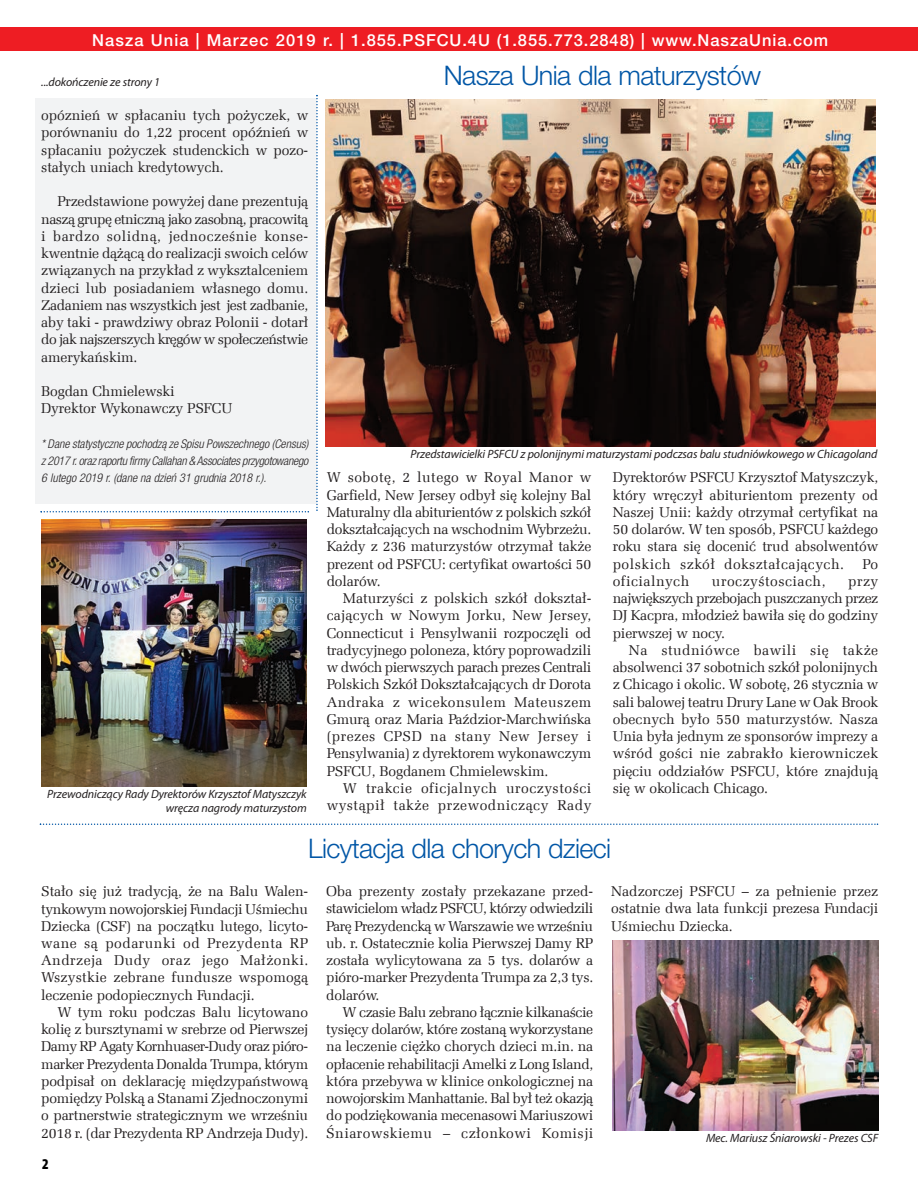
<style>
.page{position:relative;width:918px;height:1188px;background:#fff}
.page>*{position:absolute;margin:0;border:0;box-sizing:border-box;transform-origin:0 0}
.t1{font:300 27px "Helvetica Neue LT Pro";letter-spacing:-.02em;color:#0156a6}
.t2{font:500 16.5px "Helvetica Neue LT Pro";letter-spacing:.055em;color:#fff}
.t3{font:900 condensed 15px "Myriad Pro NPL";color:#000}
.t4{font:14.25px/17.2px "Zapf Ellipt EU";letter-spacing:-.01em;color:#231f20;text-align:justify}
.t5{font:14.25px/17.2px "Zapf Ellipt EU";letter-spacing:.035em;color:#231f20;text-align:right}
.t6{font:italic 12px/14.4px "Myriad Pro NPL";letter-spacing:-.01em;color:#231f20;text-align:right}
.t7{font:italic 300 condensed 12px/17.2px "Helvetica Neue LT Pro";color:#231f20;text-align:justify}
</style>
<div class="page">
<div style="left:35px;top:98px;width:282px;height:406px;background:#f2f3f4"></div>
<div style="left:0;top:28px;width:918px;height:23px;background:#ee1d23"></div>
<img style="left:325px;top:99px;width:551px;height:348px">
<svg style="left:40px;top:824px;width:838px;height:1px"></svg>
<img style="left:613px;top:940px;width:265px;height:190px">
<img style="left:41px;top:519px;width:266px;height:267px">
<svg style="left:41px;top:511px;width:268px;height:2px"></svg>
<svg style="left:316px;top:95px;width:2px;height:416px"></svg>
<p class="t2" style="left:92px;top:34px;width:737px">Nasza Unia | Marzec 2019 r. | 1.855.PSFCU.4U (1.855.773.2848) | www.Na szaU nia.com</p>
<p class="t6" style="left:41px;top:76px;width:120px">...dokończenie ze strony 1</p>
<p class="t4" style="left:41px;top:107px;width:269px">opóznień w spłacaniu tych pożyczek, w porównaniu do 1,22 procent opóźnień w spłacaniu pożyczek studenckich w pozo - stałych uniach kredytowych.</p>
<p class="t4" style="left:41px;top:193px;width:269px;text-indent:16px">Przedstawione powyżej dane prezentują naszą grupę etniczną jako zasobną, pracowitą i bardzo solidną, jednocześnie konse - kwentnie dążącą do realizacji swoich celów związanych na przykład z wyksztalceniem dzieci lub posiadaniem własnego domu.<br>Zadaniem nas wszystkich jest jest zadbanie, aby taki - prawdziwy obraz Polonii - dotarł do jak najszerszych kręgów w społeczeństwie amerykańskim.</p>
<p class="t4" style="left:41px;top:383px;width:193px">Bogdan Chmielewski<br>Dyrektor Wykonawczy PSFCU</p>
<p class="t7" style="left:41px;top:436px;width:269px">* Dane statystyczne pochodzą ze Spisu Powszechnego (Census) z 2017 r. oraz raportu firmy Callahan &amp; Associates przygotowanego 6 lutego 2019 r. (dane na dzień 31 grudnia 2018 r.).</p>
<p class="t6" style="left:47px;top:788px;width:261px">Przewodniczący Rady Dyrektorów Krzysztof Matyszczyk wręcza nagrody maturzystom</p>
<h1 class="t1" style="left:444px;top:66px;width:319px">Nasza Unia dla maturzystów</h1>
<p class="t6" style="left:411px;top:448px;width:468px">Przedstawicielki PSFCU z polonijnymi maturzystami podczsas balu studniówkowego w Chicagoland</p>
<p class="t4" style="left:327px;top:469px;width:266px">W sobotę, 2 lutego w Royal Manor w Garfield, New Jersey odbył się kolejny Bal Maturalny dla abiturientów z polskich szkół dokształcających na wschodnim Wybrzeżu.<br>Każdy z 236 maturzystów otrzymał także prezent od PSFCU: certyfikat owartości 50 dolarów.</p>
<p class="t4" style="left:327px;top:590px;width:266px;text-indent:16px">Maturzyści z polskich szkół dokształ - cających w Nowym Jorku, New Jersey, Connecticut i Pensylwanii rozpoczęli od tradycyjnego poloneza, który poprowadzili w dwóch pierwszych parach prezes Centrali Polskich Szkół Dokształcających dr Dorota Andraka z wicekonsulem Mateuszem Gmurą oraz Maria Paździor-Marchwińska (prezes CPSD na stany New Jersey i Pensylwania) z dyrektorem wykonawczym PSFCU, Bogdanem Chmielewskim.</p>
<p class="t5" style="left:327px;top:780px;width:266px">W trakcie oficjalnych uroczystości wystąpił także przewodniczący Rady</p>
<p class="t4" style="left:613px;top:469px;width:267px">Dyrektorów PSFCU Krzysztof Matyszczyk, który wręczył abiturientom prezenty od Naszej Unii: każdy otrzymał certyfikat na 50 dolarów. W ten sposób, PSFCU każdego roku stara się docenić trud absolwentów polskich szkół dokształcających.</p>
<p class="t4" style="left:862px;top:555px;width:17px">Po</p>
<p class="t5" style="left:613px;top:573px;width:78px">oficialnych</p>
<p class="t5" style="left:712px;top:573px;width:115px">uroczyśtosciach,</p>
<p class="t4" style="left:613px;top:573px;width:267px;text-indent:235px">przy największych przebojach puszczanych przez DJ Kacpra, młodzież bawiła się do godziny pierwszej w nocy.</p>
<p class="t4" style="left:613px;top:642px;width:267px;text-indent:16px">Na studniówce bawili się także absolwenci 37 sobotnich szkół polonijnych z Chicago i okolic. W sobotę, 26 stycznia w sali balowej teatru Drury Lane w Oak Brook obecnych było 550 maturzystów. Nasza Unia była jednym ze sponsorów imprezy a wśród gości nie zabrakło kierowniczek pięciu oddziałów PSFCU, które znajdują się w okolicach Chicago.</p>
<h1 class="t1" style="left:308px;top:839px;width:305px">Licytacja dla chorych dzieci</h1>
<p class="t4" style="left:41px;top:883px;width:269px">Stało się już tradycją, że na Balu Walen - tynkowym nowojorskiej Fundacji Uśmiechu Dziecka (CSF) na początku lutego, licyto - wane są podarunki od Prezydenta RP Andrzeja Dudy oraz jego Małżonki.<br>Wszystkie zebrane fundusze wspomogą leczenie podopiecznych Fundacji.</p>
<p class="t4" style="left:41px;top:1004px;width:269px;text-indent:16px">W tym roku podczas Balu licytowano kolię z bursztynami w srebrze od Pierwszej Damy RP Agaty Kornhuaser-Dudy oraz pióro&shy;marker Prezydenta Donalda Trumpa, którym podpisał on deklarację międzypań stwową pomiędzy Polską a Stanami Zjed noczonymi o partnerstwie strategicznym we wrześniu 2018 r. (dar Prezydenta RP Andrzeja Dudy).</p>
<p class="t3" style="left:42px;top:1159px;width:8px">2</p>
<p class="t4" style="left:326px;top:883px;width:269px">Oba prezenty zostały przekazane przed - stawicielom władz PSFCU, którzy odwiedzili Parę Prezydencką w Warszawie we wrześniu ub. r. Ostatecznie kolia Pierwszej Damy RP została wylicytowana za 5 tys. dolarów a pióro-marker Prezydenta Trumpa za 2,3 tys. dolarów.</p>
<p class="t4" style="left:326px;top:1004px;width:269px;text-indent:16px">W czasie Balu zebrano łącznie kilkanaście tysięcy dolarów, które zostaną wykorzystane na leczenie ciężko chorych dzieci m.in. na opłacenie rehabilitacji Amelki z Long Island, która przebywa w klinice onkologicznej na nowojorskim Manhattanie. Bal był też okazją do podziękowania mecenasowi Mariuszowi Śniarowskiemu – członkowi Komisji</p>
<p class="t4" style="left:611px;top:883px;width:269px">Nadzorczej PSFCU – za pełnienie przez ostatnie dwa lata funkcji prezesa Fundacji Uśmiechu Dziecka.</p>
<p class="t6" style="left:706px;top:1132px;width:174px">Mec. Mariusz Śniarowski - Prezes CSF</p>
</div>
